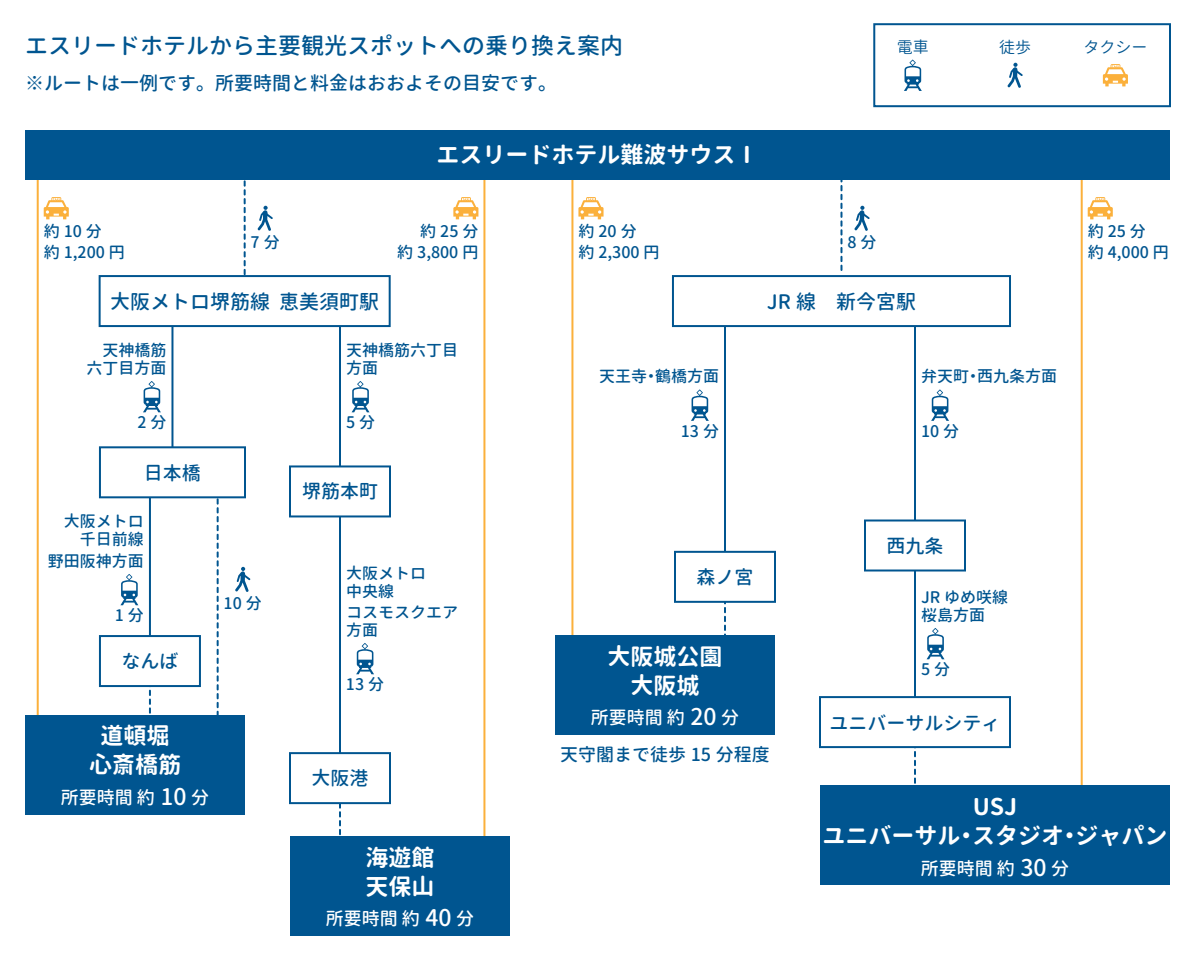
<style>
.page{position:relative;width:1195px;height:955px;background:#fff}
.page>*{position:absolute;margin:0;border:0;box-sizing:border-box;transform-origin:0 0}
.t1{font:700 23px/29px "Gen Jyuu Gothic";color:#fff;text-align:center}
.t2{font:500 23px "Gen Jyuu Gothic";color:#005590}
.t3{font:500 20px "Gen Jyuu Gothic";color:#005590}
.t4{font:500 19px "Gen Jyuu Gothic";color:#005590}
.t5{font:500 18px "Gen Jyuu Gothic";color:#fff}
.t6{font:500 18px "Gen Jyuu Gothic";color:#005590}
.t7{font:500 16px/20.9px "Gen Jyuu Gothic";color:#005590}
.t8{font:16px "Gen Jyuu Gothic";color:#005590}
.t9{font:500 15.7px/17.7px "Gen Jyuu Gothic";color:#005590}
.s1{font-size:23px}
</style>
<div class="page">
<hr style="left:149px;top:471px;width:2px;height:185px;background:#005590">
<hr style="left:1081px;top:155px;width:2px;height:644px;background:#fbb03b">
<hr style="left:914px;top:298px;width:2px;height:413px;background:#005590">
<hr style="left:571px;top:163px;width:2px;height:482px;background:#fbb03b">
<hr style="left:724px;top:303px;width:2px;height:256px;background:#005590">
<hr style="left:483px;top:155px;width:2px;height:707px;background:#fbb03b">
<svg style="left:244px;top:180px;width:2px;height:95px"></svg>
<svg style="left:149px;top:687px;width:2px;height:27px"></svg>
<svg style="left:339px;top:804px;width:2px;height:32px"></svg>
<svg style="left:840px;top:180px;width:2px;height:91px"></svg>
<hr style="left:37px;top:163px;width:2px;height:581px;background:#fbb03b">
<div style="left:25px;top:130px;width:1145px;height:50px;background:#005590"></div>
<div style="left:672px;top:275px;width:339px;height:52px;background:#fff;border:2px solid #005590"></div>
<div style="left:99px;top:635px;width:102px;height:52px;background:#fff;border:2px solid #005590"></div>
<svg style="left:257px;top:206px;width:16px;height:25px"></svg>
<svg style="left:235px;top:567px;width:15px;height:25px"></svg>
<svg style="left:44px;top:197px;width:25px;height:22px"></svg>
<svg style="left:453px;top:197px;width:25px;height:22px"></svg>
<svg style="left:578px;top:197px;width:26px;height:22px"></svg>
<svg style="left:1088px;top:197px;width:25px;height:22px"></svg>
<svg style="left:854px;top:206px;width:16px;height:25px"></svg>
<svg style="left:217px;top:498px;width:2px;height:217px"></svg>
<svg style="left:724px;top:603px;width:2px;height:32px"></svg>
<svg style="left:914px;top:748px;width:2px;height:36px"></svg>
<hr style="left:171px;top:305px;width:2px;height:143px;background:#005590">
<div style="left:99px;top:446px;width:147px;height:52px;background:#fff;border:2px solid #005590"></div>
<hr style="left:339px;top:318px;width:2px;height:441px;background:#005590">
<div style="left:289px;top:465px;width:102px;height:52px;background:#fff;border:2px solid #005590"></div>
<svg style="left:143px;top:381px;width:18px;height:31px"></svg>
<svg style="left:352px;top:381px;width:18px;height:31px"></svg>
<svg style="left:120px;top:574px;width:18px;height:31px"></svg>
<svg style="left:691px;top:389px;width:18px;height:32px"></svg>
<svg style="left:927px;top:628px;width:18px;height:31px"></svg>
<div style="left:674px;top:551px;width:102px;height:52px;background:#fff;border:2px solid #005590"></div>
<div style="left:864px;top:520px;width:102px;height:52px;background:#fff;border:2px solid #005590"></div>
<div style="left:819px;top:696px;width:192px;height:52px;background:#fff;border:2px solid #005590"></div>
<div style="left:289px;top:752px;width:102px;height:52px;background:#fff;border:2px solid #005590"></div>
<div style="left:99px;top:275px;width:292px;height:52px;background:#fff;border:2px solid #005590"></div>
<div style="left:25px;top:715px;width:220px;height:100px;background:#005590"></div>
<div style="left:290px;top:836px;width:220px;height:100px;background:#005590"></div>
<div style="left:555px;top:635px;width:220px;height:100px;background:#005590"></div>
<div style="left:820px;top:785px;width:350px;height:100px;background:#005590"></div>
<svg style="left:356px;top:643px;width:18px;height:31px"></svg>
<svg style="left:931px;top:389px;width:18px;height:32px"></svg>
<div style="left:873px;top:23px;width:298px;height:84px;background:#fff;border:2px solid #005590"></div>
<svg style="left:904px;top:60px;width:18px;height:31px"></svg>
<svg style="left:1007px;top:63px;width:16px;height:25px"></svg>
<svg style="left:1103px;top:64px;width:25px;height:22px"></svg>
<h1 class="t2" style="left:25px;top:29px;width:599px">エスリードホテルから主要観光スポットへの乗り換え案内</h1>
<p class="t4" style="left:25px;top:69px;width:533px">※ルートは一例です。所要時間と料金はおおよその目安です。</p>
<h1 class="t1" style="left:436px;top:140px;width:323px">エスリードホテル難波サウスⅠ</h1>
<p class="t8" style="left:897px;top:36px;width:33px">電車</p>
<p class="t8" style="left:999px;top:36px;width:33px">徒歩</p>
<p class="t8" style="left:1083px;top:36px;width:65px">タクシー</p>
<p class="t7" style="left:44px;top:221px;width:83px">約10分<br>約 1,200 円</p>
<p class="t7" style="left:397px;top:221px;width:83px;text-align:right">約25分<br>約 3,800 円</p>
<p class="t7" style="left:578px;top:221px;width:83px">約20分<br>約 2,300 円</p>
<p class="t7" style="left:1088px;top:221px;width:83px">約25分<br>約 4,000 円</p>
<p class="t7" style="left:251px;top:231px;width:31px">7分</p>
<p class="t7" style="left:847px;top:231px;width:31px">8分</p>
<p class="t3" style="left:110px;top:288px;width:271px">大阪メトロ堺筋線 恵美須町駅</p>
<p class="t3" style="left:767px;top:288px;width:151px">JR 線　新今宮駅</p>
<p class="t7" style="left:86px;top:341px;width:81px;line-height:18px;text-align:right">天神橋筋六丁目方面</p>
<p class="t7" style="left:137px;top:411px;width:31px">2分</p>
<p class="t4" style="left:144px;top:459px;width:58px">日本橋</p>
<p class="t7" style="left:64px;top:512px;width:81px;line-height:18px;text-align:right">大阪メトロ千日前線</p>
<p class="t7" style="left:48px;top:550px;width:97px">野田阪神方面</p>
<p class="t7" style="left:115px;top:604px;width:31px">1分</p>
<p class="t4" style="left:121px;top:648px;width:59px">なんば</p>
<p class="t7" style="left:224px;top:592px;width:40px">10 分</p>
<h1 class="t1" style="left:89px;top:721px;width:93px">道頓堀心斎橋筋</h1>
<p class="t5" style="left:61px;top:785px;width:150px">所要時間 約 <span class="s1">10</span> 分</p>
<p class="t7" style="left:346px;top:341px;width:113px;line-height:18px">天神橋筋六丁目方面</p>
<p class="t7" style="left:346px;top:411px;width:31px">5分</p>
<p class="t4" style="left:302px;top:478px;width:77px">堺筋本町</p>
<p class="t9" style="left:346px;top:564px;width:81px">大阪メトロ中央線</p>
<p class="t9" style="left:346px;top:603px;width:113px">コスモスクエア方面</p>
<p class="t7" style="left:346px;top:673px;width:40px">13 分</p>
<p class="t4" style="left:312px;top:764px;width:58px">大阪港</p>
<h1 class="t1" style="left:366px;top:842px;width:70px;text-align:left">海遊館天保山</h1>
<p class="t5" style="left:326px;top:905px;width:150px">所要時間 約 <span class="s1">40</span> 分</p>
<p class="t7" style="left:599px;top:366px;width:121px">天王寺・鶴橋方面</p>
<p class="t7" style="left:681px;top:420px;width:40px">13 分</p>
<p class="t4" style="left:696px;top:564px;width:58px">森ノ宮</p>
<h1 class="t1" style="left:608px;top:641px;width:116px">大阪城公園大阪城</h1>
<p class="t5" style="left:591px;top:705px;width:150px">所要時間 約 <span class="s1">20</span> 分</p>
<p class="t6" style="left:560px;top:741px;width:211px">天守閣まで徒歩 15 分程度</p>
<p class="t7" style="left:921px;top:366px;width:137px">弁天町・西九条方面</p>
<p class="t7" style="left:921px;top:420px;width:40px">10 分</p>
<p class="t4" style="left:886px;top:532px;width:58px">西九条</p>
<p class="t7" style="left:921px;top:588px;width:89px;line-height:18px">JR ゆめ咲線桜島方面</p>
<p class="t7" style="left:921px;top:658px;width:31px">5分</p>
<p class="t4" style="left:830px;top:709px;width:172px">ユニバーサルシティ</p>
<h1 class="t1" style="left:823px;top:792px;width:347px">USJ<br>ユニバーサル・スタジオ・ジャパン</h1>
<p class="t5" style="left:921px;top:855px;width:150px">所要時間 約 <span class="s1">30</span> 分</p>
</div>
